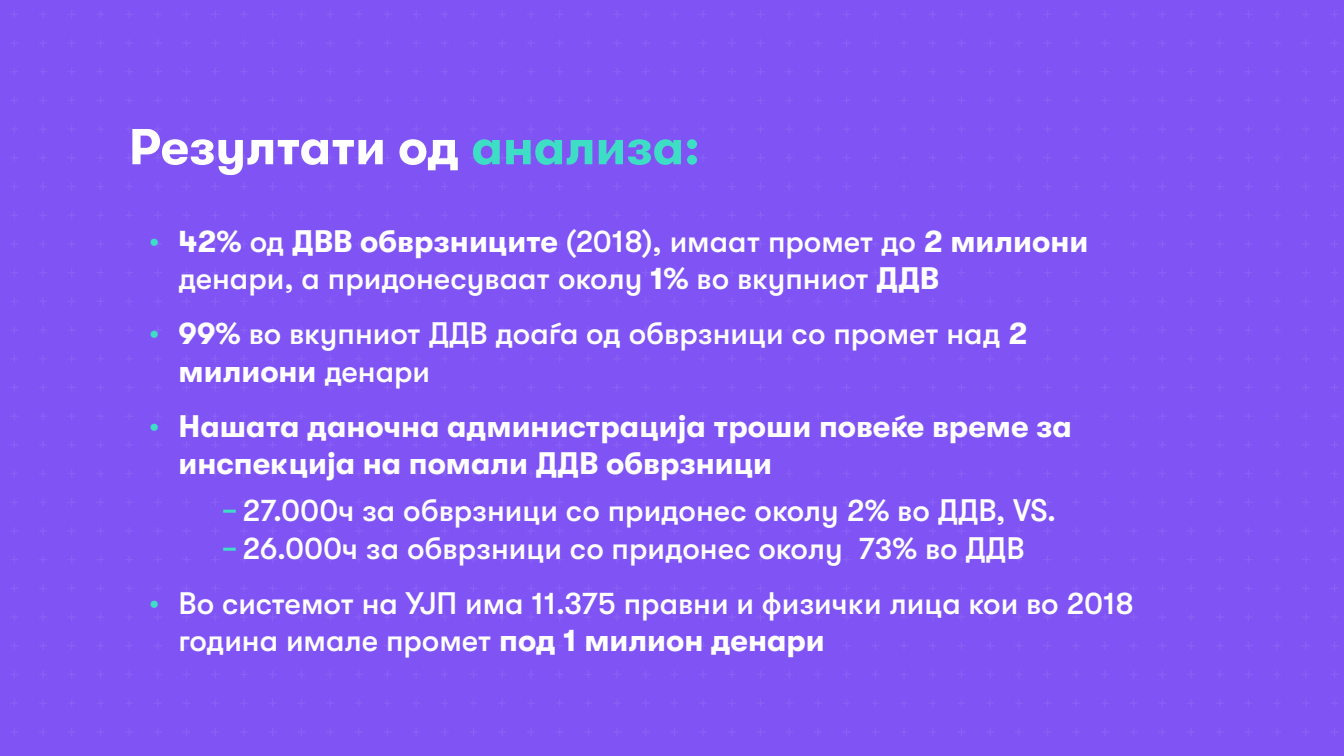
<style>
.page{position:relative;width:1344px;height:756px;background:#7f53f4}
.page>*{position:absolute;margin:0;border:0;box-sizing:border-box;transform-origin:0 0}
.t1{font:700 50.4px "GT Walsheim Pro";color:#fff}
.t2{font:500 31.15px/37.4px "GT Walsheim Pro";color:#fff}
.t3{font:700 31.15px/37.4px "GT Walsheim Pro";color:#fff}
.s1{color:#3eddc6}
.s2{font-weight:700}
.s3{font-weight:500;color:#3eddc6}
</style>
<div class="page">
<h1 class="t1" style="left:129px;top:119px;width:572px">Резултати од <span class="s1">анализа:</span></h1>
<p class="t2" style="left:179px;top:222px;width:911px;text-indent:-30px"><span class="s1">•</span> <span class="s2">42%</span> од <span class="s2">ДВВ обврзниците</span> (2018), имаат промет до <span class="s2">2 милиони </span>денари, а придонесуваат околу <span class="s2">1%</span> во вкупниот <span class="s2">ДДВ</span></p>
<p class="t2" style="left:179px;top:315px;width:850px;text-indent:-30px"><span class="s1">•</span> <span class="s2">99%</span> во вкупниот ДДВ доаѓа од обврзници со промет над <span class="s2">2 милиони</span> денари</p>
<p class="t3" style="left:179px;top:407px;width:895px;text-indent:-30px"><span class="s3">•</span> Нашата даночна администрација троши повеќе време за инспекција на помали ДДВ обврзници</p>
<p class="t2" style="left:222px;top:492px;width:836px"><span class="s1">−</span> 27.000ч за обврзници со придонес околу 2% во ДДВ, VS. <span class="s1">−</span> 26.000ч за обврзници со придонес околу 73% во ДДВ</p>
<p class="t2" style="left:179px;top:585px;width:957px;text-indent:-30px"><span class="s1">•</span> Во системот на УЈП има 11.375 правни и физички лица кои во 2018 година имале промет <span class="s2">под 1 милион денари</span></p>
</div>
